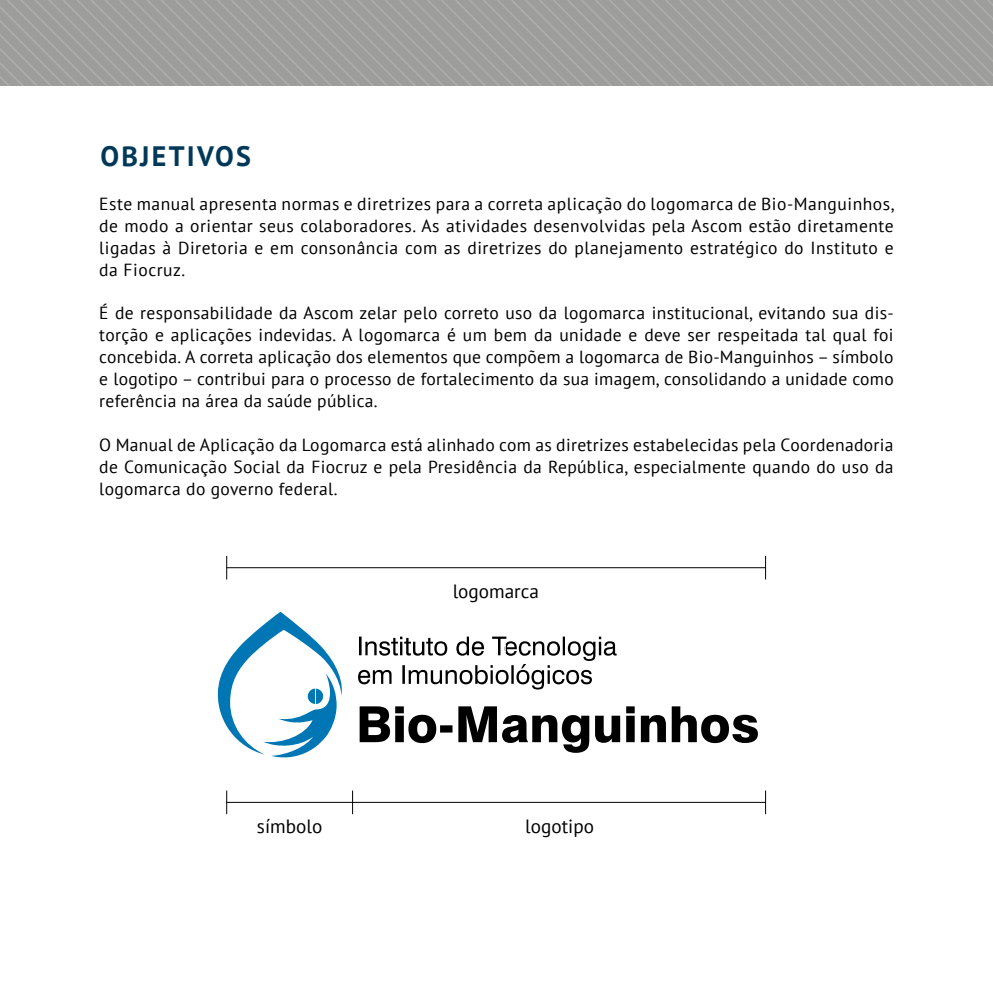
<style>
.page{position:relative;width:993px;height:993px;background:#fff}
.page>*{position:absolute;margin:0;border:0;box-sizing:border-box;transform-origin:0 0}
.t1{font:700 28px "PT Sans";letter-spacing:.08em;color:#003958}
.t2{font:19.25px "PT Sans";color:#000}
.t3{font:17.5px/21.9px "PT Sans";letter-spacing:.02em;color:#000;text-align:justify}
</style>
<div class="page">
<svg style="left:0;top:0;width:992px;height:86px;background:#9f9f9e"></svg>
<svg style="left:218px;top:611px;width:124px;height:146px"></svg>
<svg style="left:359px;top:706px;width:398px;height:46px"></svg>
<svg style="left:358px;top:636px;width:258px;height:53px"></svg>
<svg style="left:226px;top:790px;width:1px;height:23px"></svg>
<svg style="left:352px;top:790px;width:1px;height:23px"></svg>
<hr style="left:226px;top:801px;width:539px;height:1px;background:#000">
<svg style="left:765px;top:790px;width:1px;height:23px"></svg>
<svg style="left:226px;top:555px;width:1px;height:24px"></svg>
<hr style="left:226px;top:567px;width:539px;height:1px;background:#000">
<svg style="left:765px;top:555px;width:1px;height:24px"></svg>
<h1 class="t1" style="left:100px;top:138px;width:152px">OBJETIVOS</h1>
<p class="t3" style="left:99px;top:192px;width:796px">Este manual apresenta normas e diretrizes para a correta aplicação do logomarca de Bio-Manguinhos, de modo a orientar seus colaboradores. As atividades desenvolvidas pela Ascom estão diretamente ligadas à Diretoria e em consonância com as diretrizes do planejamento estratégico do Instituto e da Fiocruz.</p>
<p class="t3" style="left:99px;top:302px;width:795px">É de responsabilidade da Ascom zelar pelo correto uso da logomarca institucional, evitando sua dis&shy;torção e aplicações indevidas. A logomarca é um bem da unidade e deve ser respeitada tal qual foi concebida. A correta aplicação dos elementos que compõem a logomarca de Bio-Manguinhos – símbolo e logotipo – contribui para o processo de fortalecimento da sua imagem, consolidando a unidade como referência na área da saúde pública.</p>
<p class="t3" style="left:99px;top:433px;width:795px">O Manual de Aplicação da Logomarca está alinhado com as diretrizes estabelecidas pela Coordenadoria de Comunicação Social da Fiocruz e pela Presidência da República, especialmente quando do uso da logomarca do governo federal.</p>
<p class="t2" style="left:452px;top:578px;width:88px">logomarca</p>
<p class="t2" style="left:257px;top:813px;width:67px">símbolo</p>
<p class="t2" style="left:525px;top:813px;width:70px">logotipo</p>
</div>
